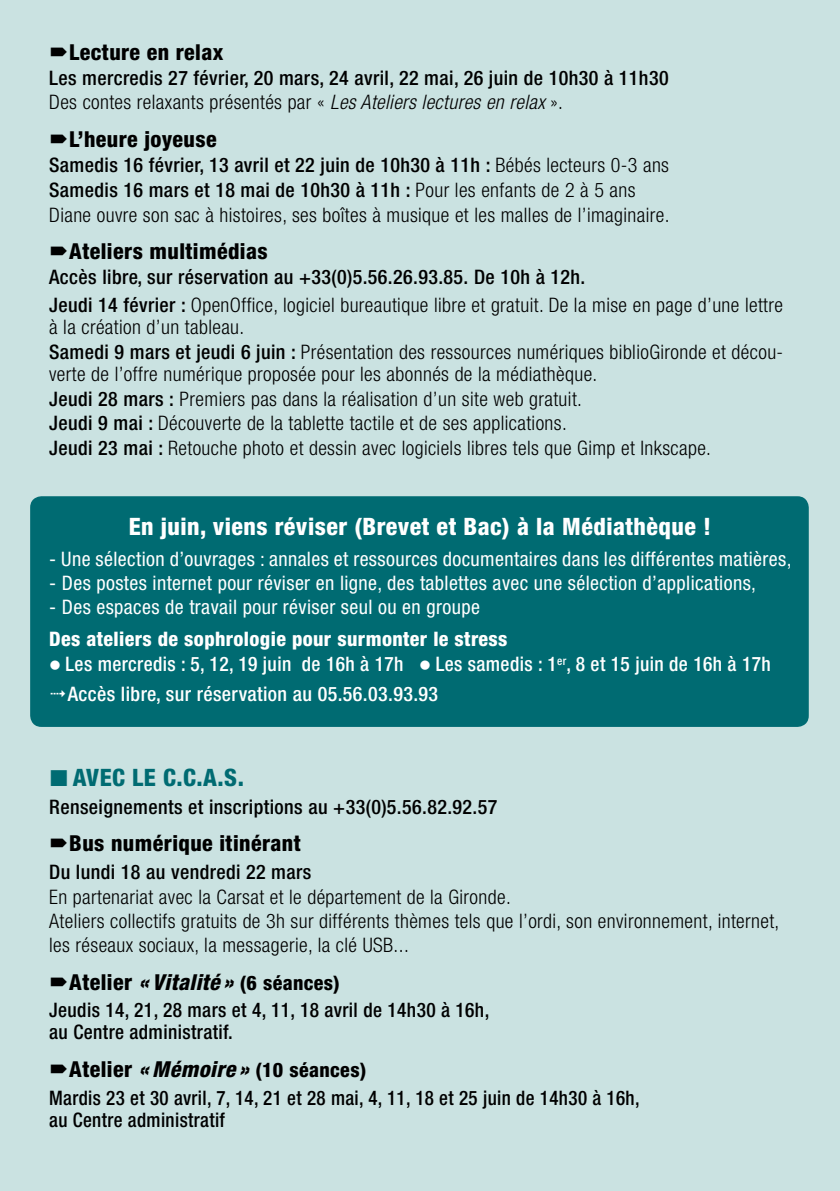
<style>
.page{position:relative;width:840px;height:1191px;background:#fff}
.page>*{position:absolute;margin:0;border:0;box-sizing:border-box;transform-origin:0 0}
.t1{font:800 condensed 24px "Helvetica Neue LT Std";letter-spacing:.02em;color:#fff}
.t2{font:800 condensed 24px "Helvetica Neue LT Std";letter-spacing:.02em;color:#006b72}
.t3{font:800 condensed 22px "Helvetica Neue LT Std";letter-spacing:.02em;color:#000}
.t4{font:italic 800 condensed 22px "Helvetica Neue LT Std";letter-spacing:.02em;color:#000}
.t5{font:300 condensed 20px/24.8px "Helvetica Neue LT Std";letter-spacing:.02em;color:#000}
.t6{font:500 condensed 20px/24px "Helvetica Neue LT Std";letter-spacing:.02em;color:#000}
.t7{font:condensed 20px "Helvetica Neue LT Std";letter-spacing:.02em;color:#fff}
.t8{font:500 condensed 20px "Helvetica Neue LT Std";letter-spacing:.02em;color:#fff}
.t9{font:500 condensed 20px/27.6px "Helvetica Neue LT Std";letter-spacing:.02em;color:#000;scale:.95 1}
.t10{font:800 condensed 20px "Helvetica Neue LT Std";letter-spacing:.02em;color:#fff}
.s1{font-weight:300}
.s2{font-weight:300;font-style:italic}
.s3{font-weight:500}
.s4{font-style:normal}
.s5{font-style:normal;font-size:20px}
.s6{font-weight:800;font-size:22px}
.s7{font-weight:800;font-style:italic;font-size:22px}
.s8{font-weight:800}
</style>
<div class="page">
<div style="left:0;top:0;width:839px;height:1191px;background:#cae2e1"></div>
<div style="left:30px;top:496px;width:778px;height:231px;background:#006b72;border-radius:11px"></div>
<p class="t3" style="left:69px;top:39px;width:155px">Lecture en relax</p>
<p class="t6" style="left:49px;top:66px;width:620px">Les mercredis 27 février, 20 mars, 24 avril, 22 mai, 26 juin de 10h30 à 11h30<br><span class="s1">Des contes relaxants présentés par «</span> <span class="s2">Les Ateliers lectures en relax</span> <span class="s1">».</span></p>
<p class="t3" style="left:69px;top:126px;width:149px">L’heure joyeuse</p>
<p class="t5" style="left:49px;top:152px;width:621px"><span class="s3">Samedis 16 février, 13 avril et 22 juin de 10h30 à 11h :</span> Bébés lecteurs 0-3 ans<br><span class="s3">Samedis 16 mars et 18 mai de 10h30 à 11h :</span> Pour les enfants de 2 à 5 ans<br>Diane ouvre son sac à histoires, ses boîtes à musique et les malles de l’imaginaire.</p>
<p class="t3" style="left:69px;top:238px;width:200px">Ateliers multimédias</p>
<p class="t6" style="left:49px;top:263px;width:735px;line-height:27.6px">Accès libre, sur réservation au +33(0)5.56.26.93.85. De 10h à 12h.<br>Jeudi 14 février : <span class="s1">OpenOffice, logiciel bureautique libre et gratuit. De la mise en page d’une lettre</span></p>
<p class="t5" style="left:49px;top:314px;width:735px">à la création d’un tableau.<br><span class="s3">Samedi 9 mars et jeudi 6 juin :</span> Présentation des ressources numériques biblioGironde et décou-</p>
<p class="t5" style="left:49px;top:361px;width:663px">verte de l’offre numérique proposée pour les abonnés de la médiathèque.<br><span class="s3">Jeudi 28 mars :</span> Premiers pas dans la réalisation d’un site web gratuit.<br><span class="s3">Jeudi 9 mai :</span> Découverte de la tablette tactile et de ses applications.<br><span class="s3">Jeudi 23 mai :</span> Retouche photo et dessin avec logiciels libres tels que Gimp et Inkscape.</p>
<p class="t1" style="left:129px;top:511px;width:583px">En juin, viens réviser (Brevet et Bac) à la Médiathèque !</p>
<p class="t7" style="left:49px;top:547px;width:743px">- Une sélection d’ouvrages : annales et ressources documentaires dans les différentes matières,</p>
<p class="t7" style="left:49px;top:571px;width:708px">- Des postes internet pour réviser en ligne, des tablettes avec une sélection d’applications,</p>
<p class="t7" style="left:49px;top:595px;width:432px">- Des espaces de travail pour réviser seul ou en groupe</p>
<p class="t10" style="left:49px;top:626px;width:459px">Des ateliers de sophrologie pour surmonter le stress</p>
<p class="t8" style="left:49px;top:652px;width:722px">● Les mercredis : 5, 12, 19 juin de 16h à 17h ● Les samedis : 1<sup>er</sup>, 8 et 15 juin de 16h à 17h</p>
<p class="t8" style="left:49px;top:682px;width:390px">✔Accès libre, sur réservation au 05.56.03.93.93</p>
<p class="t2" style="left:73px;top:762px;width:173px">AVEC LE C.C.A.S.</p>
<p class="t6" style="left:49px;top:794px;width:449px">Renseignements et inscriptions au +33(0)5.56.82.92.57</p>
<p class="t3" style="left:69px;top:830px;width:233px">Bus numérique itinérant</p>
<p class="t6" style="left:49px;top:859px;width:263px">Du lundi 18 au vendredi 22 mars</p>
<p class="t5" style="left:49px;top:884px;width:731px;line-height:24px">En partenariat avec la Carsat et le département de la Gironde.<br>Ateliers collectifs gratuits de 3h sur différents thèmes tels que l’ordi, son environnement, internet, les réseaux sociaux, la messagerie, la clé USB...</p>
<p class="t4" style="left:69px;top:968px;width:272px"><span class="s4">Atelier</span> « Vitalité » <span class="s5">(6 séances)</span></p>
<p class="t6" style="left:49px;top:999px;width:441px;line-height:22px">Jeudis 14, 21, 28 mars et 4, 11, 18 avril de 14h30 à 16h, au Centre administratif.</p>
<p class="t9" style="left:49px;top:1056px;width:622px;text-indent:20px"><span class="s6">Atelier</span> <span class="s7">« Mémoire »</span> <span class="s8">(10 séances)<br></span>Mardis 23 et 30 avril, 7, 14, 21 et 28 mai, 4, 11, 18 et 25 juin de 14h30 à 16h,</p>
<p class="t9" style="left:49px;top:1105px;width:186px">au Centre administratif</p>
</div>
